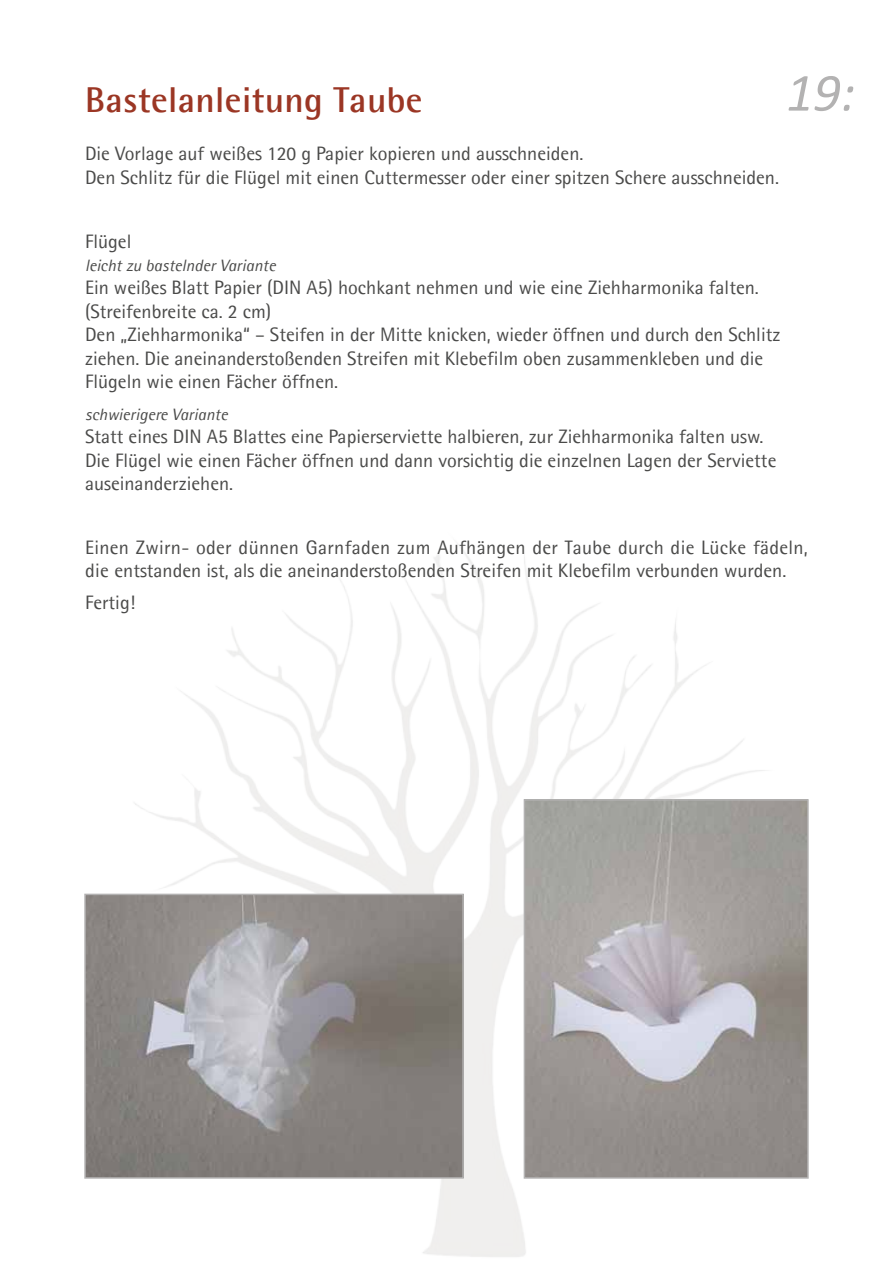
<style>
.page{position:relative;width:893px;height:1263px;background:#fff}
.page>*{position:absolute;margin:0;border:0;box-sizing:border-box;transform-origin:0 0}
.t1{font:italic 54px "Calibri";color:#b3b2b2}
.t2{font:700 36px "Agfa Rotis Semisans";letter-spacing:.01em;color:#9b3624}
.t3{font:19.5px/23.4px "Agfa Rotis Semisans";color:#4a4a49}
.t4{font:italic 16.5px "Agfa Rotis Semisans";color:#4a4a49}
</style>
<div class="page">
<img style="left:87px;top:897px;width:374px;height:279px">
<div style="left:84px;top:894px;width:380px;height:285px;border:2px solid #b3b2b2"></div>
<img style="left:527px;top:802px;width:279px;height:374px">
<div style="left:524px;top:799px;width:285px;height:380px;border:2px solid #b3b2b2"></div>
<h2 class="t2" style="left:85px;top:77px;width:339px">Bastelanleitung Taube</h2>
<h1 class="t1" style="left:786px;top:59px;width:71px">19:</h1>
<p class="t3" style="left:85px;top:142px;width:695px">Die Vorlage auf weißes 120 g Papier kopieren und ausschneiden.<br>Den Schlitz für die Flügel mit einen Cuttermesser oder einer spitzen Schere ausschneiden.</p>
<p class="t3" style="left:85px;top:229px;width:48px">Flügel</p>
<p class="t4" style="left:85px;top:255px;width:192px">leicht zu bastelnder Variante</p>
<p class="t3" style="left:85px;top:276px;width:697px">Ein weißes Blatt Papier (DIN A5) hochkant nehmen und wie eine Ziehharmonika falten. (Streifenbreite ca. 2 cm)<br>Den „Ziehharmonika“ – Steifen in der Mitte knicken, wieder öffnen und durch den Schlitz ziehen. Die aneinanderstoßenden Streifen mit Klebefilm oben zusammenkleben und die Flügeln wie einen Fächer öffnen.</p>
<p class="t4" style="left:85px;top:404px;width:144px">schwierigere Variante</p>
<p class="t3" style="left:85px;top:425px;width:693px">Statt eines DIN A5 Blattes eine Papierserviette halbieren, zur Ziehharmonika falten usw.<br>Die Flügel wie einen Fächer öffnen und dann vorsichtig die einzelnen Lagen der Serviette auseinanderziehen.</p>
<p class="t3" style="left:85px;top:535px;width:724px">Einen Zwirn- oder dünnen Garnfaden zum Aufhängen der Taube durch die Lücke fädeln, die entstanden ist, als die aneinanderstoßenden Streifen mit Klebefilm verbunden wurden.</p>
<p class="t3" style="left:85px;top:591px;width:52px">Fertig!</p>
</div>
